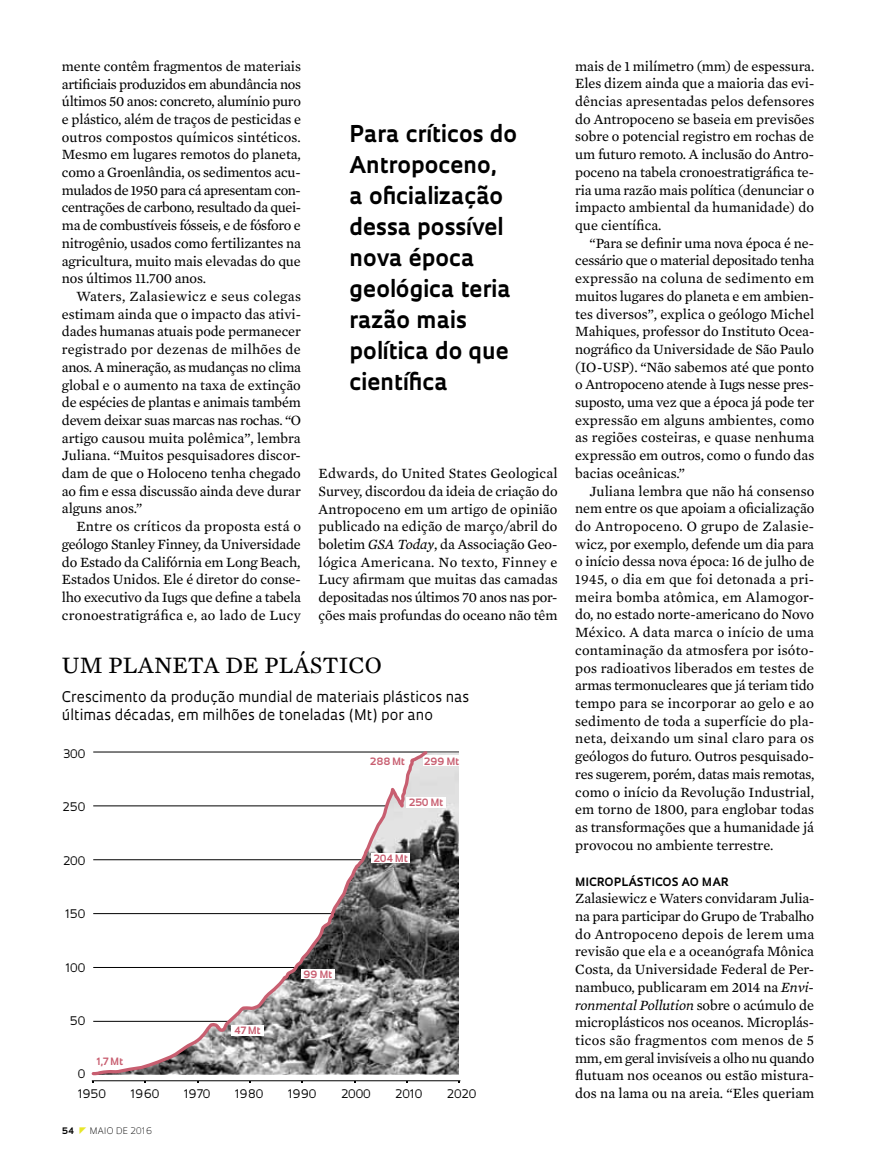
<style>
.page{position:relative;width:885px;height:1169px;background:#fff}
.page>*{position:absolute;margin:0;border:0;box-sizing:border-box;transform-origin:0 0}
.t1{font:24px "Mercury Text G2";color:#000}
.t2{font:700 22.5px/31px "Oculum";color:#000}
.t3{font:14.4px/17.7px "Mercury Text G2";letter-spacing:-.005em;color:#000;text-align:justify}
.t4{font:14.4px/18.3px "Oculum";color:#000}
.t5{font:11.55px/20px "Oculum";letter-spacing:-.01em;color:#000}
.t6{font:700 11.25px "Oculum";letter-spacing:.03em;color:#000}
.t7{font:700 9.9px "Oculum";letter-spacing:-.015em;color:#c85e70}
.t8{font:300 8.7px "Oculum";letter-spacing:.02em;color:#000}
.t9{font:700 8.7px "Oculum";color:#000}
.s1{font-style:italic}
</style>
<div class="page">
<hr style="left:93px;top:751px;width:366px;height:1px;background:#000">
<img style="left:428px;top:752px;width:31px;height:322px">
<div style="left:423px;top:756px;width:37px;height:10px;background:#fff"></div>
<div style="left:406px;top:797px;width:40px;height:10px;background:#fff"></div>
<svg style="left:91px;top:752px;width:337px;height:324px"></svg>
<hr style="left:92px;top:1080px;width:368px;height:1px;background:#000">
<p class="t3" style="left:62px;top:56px;width:241px">mente contêm fragmentos de materiais artificiais produzidos em abundância nos últimos 50 anos: concreto, alumínio puro e plástico, além de traços de pesticidas e outros compostos químicos sintéticos.<br>Mesmo em lugares remotos do planeta, como a Groenlândia, os sedimentos acu&shy;mulados de 1950 para cá apresentam con&shy;centrações de carbono, resultado da quei&shy;ma de combustíveis fósseis, e de fósforo e nitrogênio, usados como fertilizantes na agricultura, muito mais elevadas do que nos últimos 11.700 anos.</p>
<p class="t3" style="left:62px;top:287px;width:241px;text-indent:14px">Waters, Zalasiewicz e seus colegas estimam ainda que o impacto das ativi&shy;dades humanas atuais pode permanecer registrado por dezenas de milhões de anos. A mineração, as mudanças no clima global e o aumento na taxa de extinção de espécies de plantas e animais também devem deixar suas marcas nas rochas. “O artigo causou muita polêmica”, lembra Juliana. “Muitos pesquisadores discor&shy;dam de que o Holoceno tenha chegado ao fim e essa discussão ainda deve durar alguns anos.”</p>
<p class="t3" style="left:62px;top:517px;width:241px;text-indent:14px">Entre os críticos da proposta está o geólogo Stanley Finney, da Universidade do Estado da Califórnia em Long Beach, Estados Unidos. Ele é diretor do conse&shy;lho executivo da Iugs que define a tabela cronoestratigráfica e, ao lado de Lucy</p>
<h2 class="t2" style="left:349px;top:117px;width:169px">Para críticos do<br>Antropoceno,<br>a oficialização dessa possível nova época geológica teria razão mais política do que científica</h2>
<p class="t3" style="left:319px;top:464px;width:241px">Edwards, do United States Geological Survey, discordou da ideia de criação do Antropoceno em um artigo de opinião publicado na edição de março/abril do boletim <span class="s1">GSA Today</span>, da Associação Geo&shy;lógica Americana. No texto, Finney e Lucy afirmam que muitas das camadas depositadas nos últimos 70 anos nas por&shy;ções mais profundas do oceano não têm</p>
<h1 class="t1" style="left:62px;top:647px;width:64px">Um planeta</h1>
<h1 class="t1" style="left:225px;top:647px;width:55px">de plástico</h1>
<p class="t4" style="left:62px;top:687px;width:409px">Crescimento da produção mundial de materiais plásticos nas últimas décadas, em milhões de toneladas (Mt) por ano</p>
<p class="t5" style="left:63px;top:743px;width:24px">300</p>
<p class="t7" style="left:370px;top:754px;width:36px">288 Mt</p>
<p class="t7" style="left:424px;top:754px;width:37px">299 Mt</p>
<p class="t7" style="left:409px;top:795px;width:36px">250 Mt</p>
<p class="t5" style="left:63px;top:796px;width:24px">250</p>
<p class="t5" style="left:63px;top:850px;width:24px">200</p>
<p class="t5" style="left:65px;top:903px;width:22px">150</p>
<p class="t7" style="left:374px;top:851px;width:36px">204 Mt</p>
<p class="t5" style="left:66px;top:957px;width:21px">100</p>
<p class="t7" style="left:303px;top:967px;width:30px">99 Mt</p>
<p class="t5" style="left:70px;top:1010px;width:17px">50</p>
<p class="t7" style="left:234px;top:1023px;width:28px">47 Mt</p>
<p class="t7" style="left:97px;top:1054px;width:28px">1,7 Mt</p>
<p class="t5" style="left:78px;top:1063px;width:30px">0<br>1950</p>
<p class="t5" style="left:131px;top:1083px;width:30px">1960</p>
<p class="t5" style="left:184px;top:1083px;width:28px">1970</p>
<p class="t5" style="left:235px;top:1083px;width:30px">1980</p>
<p class="t5" style="left:288px;top:1083px;width:30px">1990</p>
<p class="t5" style="left:341px;top:1083px;width:31px">2000</p>
<p class="t5" style="left:395px;top:1083px;width:28px">2010</p>
<p class="t5" style="left:447px;top:1083px;width:31px">2020</p>
<p class="t9" style="left:62px;top:1124px;width:14px">54</p>
<p class="t8" style="left:90px;top:1124px;width:64px">MAIO DE 2016</p>
<p class="t3" style="left:575px;top:56px;width:241px">mais de 1 milímetro (mm) de espessura.<br>Eles dizem ainda que a maioria das evi&shy;dências apresentadas pelos defensores do Antropoceno se baseia em previsões sobre o potencial registro em rochas de um futuro remoto. A inclusão do Antro&shy;poceno na tabela cronoestratigráfica te&shy;ria uma razão mais política (denunciar o impacto ambiental da humanidade) do que científica.</p>
<p class="t3" style="left:575px;top:233px;width:241px;text-indent:14px">“Para se definir uma nova época é ne&shy;cessário que o material depositado tenha expressão na coluna de sedimento em muitos lugares do planeta e em ambien&shy;tes diversos”, explica o geólogo Michel Mahiques, professor do Instituto Ocea&shy;nográfico da Universidade de São Paulo (IO-USP). “Não sabemos até que ponto o Antropoceno atende à Iugs nesse pres&shy;suposto, uma vez que a época já pode ter expressão em alguns ambientes, como as regiões costeiras, e quase nenhuma expressão em outros, como o fundo das bacias oceânicas.”</p>
<p class="t3" style="left:575px;top:481px;width:241px;text-indent:14px">Juliana lembra que não há consenso nem entre os que apoiam a oficialização do Antropoceno. O grupo de Zalasie&shy;wicz, por exemplo, defende um dia para o início dessa nova época: 16 de julho de 1945, o dia em que foi detonada a pri&shy;meira bomba atômica, em Alamogor&shy;do, no estado norte-americano do Novo México. A data marca o início de uma contaminação da atmosfera por isóto&shy;pos radioativos liberados em testes de armas termonucleares que já teriam tido tempo para se incorporar ao gelo e ao sedimento de toda a superfície do pla&shy;neta, deixando um sinal claro para os geólogos do futuro. Outros pesquisado&shy;res sugerem, porém, datas mais remotas, como o início da Revolução Industrial, em torno de 1800, para englobar todas as transformações que a humanidade já provocou no ambiente terrestre.</p>
<p class="t6" style="left:575px;top:873px;width:155px">Microplásticos ao mar</p>
<p class="t3" style="left:575px;top:889px;width:241px">Zalasiewicz e Waters convidaram Julia&shy;na para participar do Grupo de Trabalho do Antropoceno depois de lerem uma revisão que ela e a oceanógrafa Mônica Costa, da Universidade Federal de Per&shy;nambuco, publicaram em 2014 na <span class="s1">Envi&shy;ronmental Pollution</span> sobre o acúmulo de microplásticos nos oceanos. Microplás&shy;ticos são fragmentos com menos de 5 mm, em geral invisíveis a olho nu quando flutuam nos oceanos ou estão mistura&shy;dos na lama ou na areia. “Eles queriam</p>
</div>
